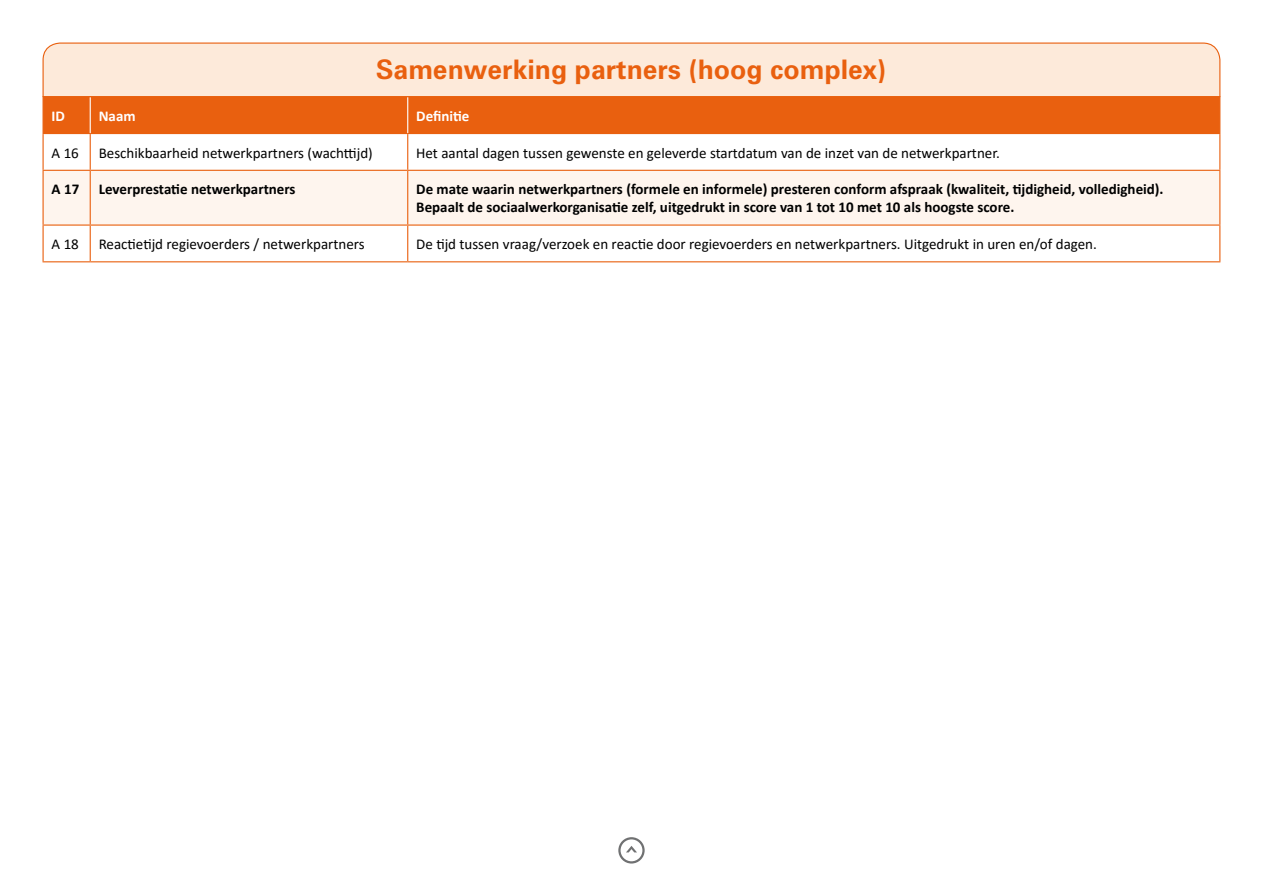
<style>
.page{position:relative;width:1263px;height:893px;background:#fff}
.page>*{position:absolute;margin:0;border:0;box-sizing:border-box;transform-origin:0 0}
.t1{font:700 27px "Zurich BT";color:#e9600f}
.t2{font:15px "Calibri";color:#000}
.t3{font:700 15px/18px "Calibri";color:#000}
.t4{font:700 15px "Calibri";color:#fff}
</style>
<div class="page">
<div style="left:618px;top:837px;width:27px;height:26px;border:2px solid #707172;border-radius:50%"></div>
<svg style="left:626px;top:846px;width:11px;height:6px"></svg>
<div style="left:42px;top:42px;width:1179px;height:56px;background:#fdeada"></div>
<div style="left:44px;top:97px;width:1175px;height:36px;background:#e9600f"></div>
<div style="left:44px;top:171px;width:1175px;height:53px;background:#fef5ee"></div>
<hr style="left:43px;top:96px;width:47px;height:1px;background:#e9600f">
<hr style="left:43px;top:97px;width:1px;height:36px;background:#e9600f">
<hr style="left:90px;top:96px;width:318px;height:1px;background:#e9600f">
<hr style="left:408px;top:96px;width:812px;height:1px;background:#e9600f">
<hr style="left:43px;top:133px;width:47px;height:1px;background:#e9600f">
<hr style="left:43px;top:134px;width:1px;height:36px;background:#e9600f">
<hr style="left:90px;top:133px;width:318px;height:1px;background:#e9600f">
<hr style="left:90px;top:134px;width:1px;height:36px;background:#e9600f">
<hr style="left:408px;top:133px;width:812px;height:1px;background:#e9600f">
<hr style="left:407px;top:134px;width:1px;height:36px;background:#e9600f">
<hr style="left:1219px;top:134px;width:1px;height:36px;background:#e9600f">
<hr style="left:43px;top:226px;width:1px;height:35px;background:#e9600f">
<hr style="left:90px;top:226px;width:1px;height:35px;background:#e9600f">
<hr style="left:407px;top:226px;width:1px;height:35px;background:#e9600f">
<hr style="left:1219px;top:226px;width:1px;height:35px;background:#e9600f">
<hr style="left:43px;top:261px;width:47px;height:1px;background:#e9600f">
<hr style="left:90px;top:261px;width:318px;height:1px;background:#e9600f">
<hr style="left:408px;top:261px;width:812px;height:1px;background:#e9600f">
<hr style="left:90px;top:97px;width:1px;height:36px;background:#fff">
<hr style="left:407px;top:97px;width:1px;height:36px;background:#fff">
<hr style="left:1219px;top:97px;width:1px;height:36px;background:#e9600f">
<hr style="left:43px;top:170px;width:47px;height:1px;background:#e9600f">
<hr style="left:43px;top:171px;width:1px;height:53px;background:#e9600f">
<hr style="left:90px;top:170px;width:318px;height:1px;background:#e9600f">
<hr style="left:90px;top:171px;width:1px;height:53px;background:#e9600f">
<hr style="left:408px;top:170px;width:812px;height:1px;background:#e9600f">
<hr style="left:407px;top:171px;width:1px;height:53px;background:#e9600f">
<hr style="left:1219px;top:171px;width:1px;height:53px;background:#e9600f">
<hr style="left:43px;top:224px;width:47px;height:2px;background:#e9600f">
<hr style="left:90px;top:224px;width:318px;height:2px;background:#e9600f">
<hr style="left:408px;top:224px;width:812px;height:2px;background:#e9600f">
<h1 class="t1" style="left:376px;top:53px;width:512px">Samenwerking partners (hoog complex)</h1>
<p class="t4" style="left:52px;top:105px;width:15px">ID</p>
<p class="t4" style="left:99px;top:105px;width:38px">Naam</p>
<p class="t4" style="left:416px;top:105px;width:55px">Definitie</p>
<p class="t2" style="left:52px;top:142px;width:29px">A 16</p>
<p class="t2" style="left:99px;top:142px;width:276px">Beschikbaarheid netwerkpartners (wachttijd)</p>
<p class="t2" style="left:416px;top:142px;width:585px">Het aantal dagen tussen gewenste en geleverde startdatum van de inzet van de netwerkpartner.</p>
<p class="t3" style="left:52px;top:180px;width:29px">A 17</p>
<p class="t3" style="left:99px;top:180px;width:198px">Leverprestatie netwerkpartners</p>
<p class="t3" style="left:416px;top:180px;width:749px">De mate waarin netwerkpartners (formele en informele) presteren conform afspraak (kwaliteit, tijdigheid, volledigheid).<br>Bepaalt de sociaalwerkorganisatie zelf, uitgedrukt in score van 1 tot 10 met 10 als hoogste score.</p>
<p class="t2" style="left:52px;top:234px;width:29px">A 18</p>
<p class="t2" style="left:99px;top:234px;width:267px">Reactietijd regievoerders / netwerkpartners</p>
<p class="t2" style="left:416px;top:234px;width:682px">De tijd tussen vraag/verzoek en reactie door regievoerders en netwerkpartners. Uitgedrukt in uren en/of dagen.</p>
</div>
